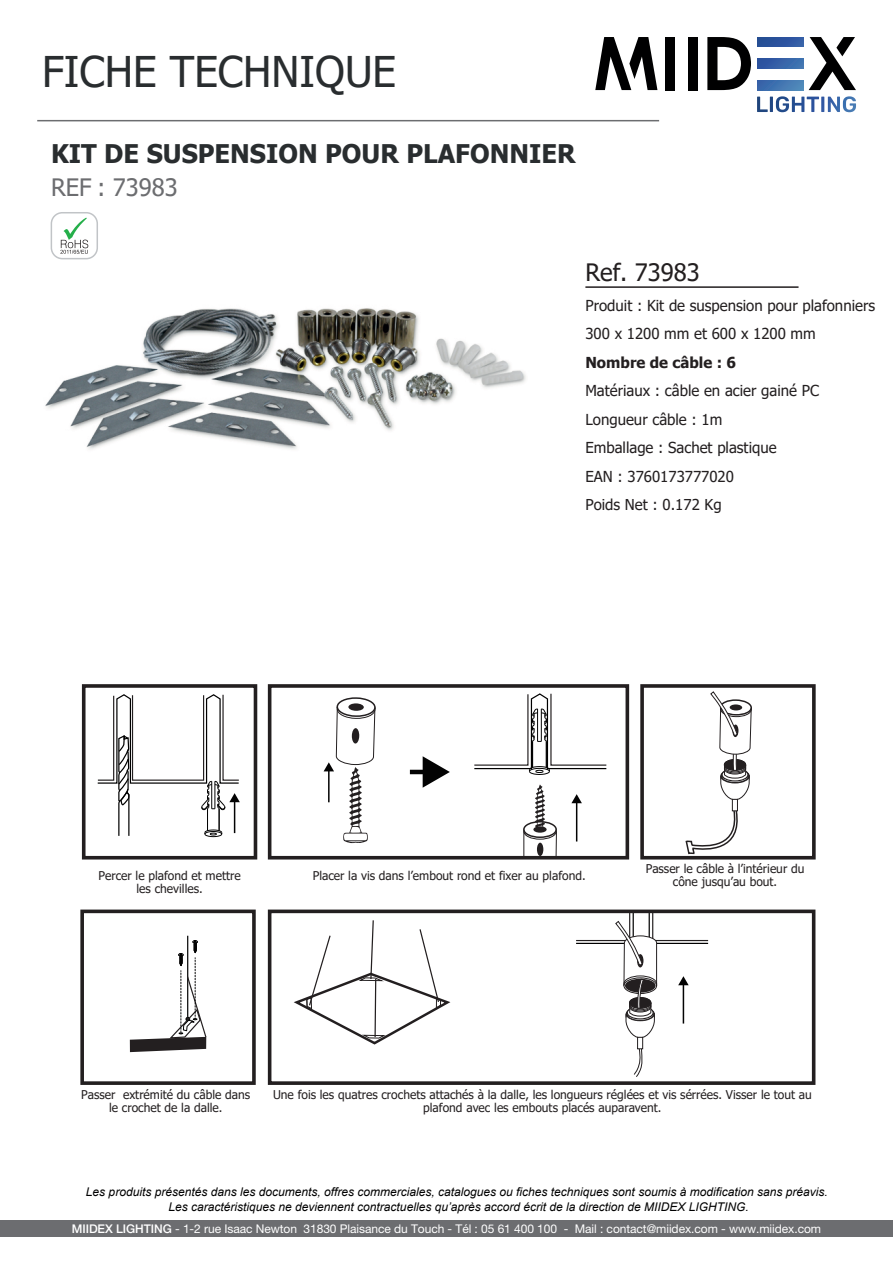
<style>
.page{position:relative;width:893px;height:1263px;background:#fff}
.page>*{position:absolute;margin:0;border:0;box-sizing:border-box;transform-origin:0 0}
.t1{font:42.3px "Tahoma";color:#292d2f}
.t2{font:700 25.65px "Tahoma";color:#292d2f}
.t3{font:24px "Tahoma";color:#6c6d70}
.t4{font:24px "Tahoma";color:#231f20}
.t5{font:15.15px/28.5px "Tahoma";color:#231f20}
.t6{font:700 15.15px "Tahoma";color:#231f20}
.t7{font:15px "Tahoma";color:#231f20}
.t8{font:12.15px/13.5px "Tahoma";color:#231f20;text-align:center}
.t9{font:italic 12px "Arial";color:#000001}
.t10{font:12px "Helvetica Neue LT Std";letter-spacing:-.005em;color:#fff}
.s1{font-weight:500}
</style>
<div class="page">
<img style="left:45px;top:308px;width:481px;height:142px">
<div style="left:51px;top:212px;width:47px;height:47px;border:1px solid #c1c4c7;border-radius:11px"></div>
<hr style="left:585px;top:286px;width:213px;height:2px;background:#231f20">
<div style="left:82px;top:684px;width:175px;height:175px;border:4px solid #231f20"></div>
<svg style="left:97px;top:694px;width:143px;height:143px"></svg>
<hr style="left:576px;top:802px;width:1px;height:39px;background:#030303">
<svg style="left:571px;top:794px;width:11px;height:9px"></svg>
<svg style="left:474px;top:693px;width:133px;height:82px"></svg>
<svg style="left:523px;top:784px;width:34px;height:70px"></svg>
<div style="left:268px;top:684px;width:361px;height:175px;border:4px solid #231f20"></div>
<div style="left:640px;top:684px;width:176px;height:175px;border:4px solid #231f20"></div>
<hr style="left:410px;top:770px;width:17px;height:4px;background:#030303">
<svg style="left:423px;top:756px;width:27px;height:32px"></svg>
<div style="left:80px;top:909px;width:176px;height:176px;border:4px solid #231f20"></div>
<div style="left:268px;top:909px;width:547px;height:176px;border:4px solid #231f20"></div>
<hr style="left:187px;top:936px;width:1px;height:81px;background:#000">
<svg style="left:685px;top:684px;width:67px;height:176px"></svg>
<svg style="left:324px;top:684px;width:52px;height:160px"></svg>
<div style="left:348px;top:703px;width:16px;height:8px;background:#231f20;border-radius:50%"></div>
<div style="left:352px;top:728px;width:7px;height:15px;background:#231f20;border-radius:50%"></div>
<svg style="left:130px;top:940px;width:77px;height:112px"></svg>
<svg style="left:294px;top:920px;width:157px;height:125px"></svg>
<svg style="left:575px;top:910px;width:134px;height:167px"></svg>
<svg style="left:60px;top:218px;width:28px;height:36px"></svg>
<div style="left:0;top:1220px;width:893px;height:17px;background:#6c6d70"></div>
<svg style="left:809px;top:37px;width:47px;height:53px"></svg>
<svg style="left:707px;top:37px;width:44px;height:53px"></svg>
<div style="left:688px;top:37px;width:10px;height:53px;background:#000001"></div>
<div style="left:665px;top:37px;width:10px;height:53px;background:#000001"></div>
<svg style="left:757px;top:96px;width:99px;height:16px"></svg>
<svg style="left:595px;top:37px;width:62px;height:53px"></svg>
<svg style="left:757px;top:37px;width:46px;height:9px"></svg>
<svg style="left:757px;top:59px;width:46px;height:9px"></svg>
<svg style="left:757px;top:81px;width:46px;height:9px"></svg>
<hr style="left:37px;top:120px;width:622px;height:1px;background:#6c6d70">
<h1 class="t1" style="left:42px;top:43px;width:356px">FICHE TECHNIQUE</h1>
<h2 class="t2" style="left:51px;top:136px;width:526px">KIT DE SUSPENSION POUR PLAFONNIER</h2>
<h3 class="t3" style="left:51px;top:171px;width:128px">REF : 73983</h3>
<h3 class="t4" style="left:585px;top:257px;width:116px">Ref. 73983</h3>
<p class="t5" style="left:585px;top:292px;width:291px">Produit : Kit de suspension pour plafonniers<br>300 x 1200 mm et 600 x 1200 mm</p>
<p class="t6" style="left:585px;top:352px;width:152px">Nombre de câble : 6</p>
<p class="t5" style="left:585px;top:377px;width:235px">Matériaux : câble en acier gainé PC<br>Longueur câble : 1m<br>Emballage : Sachet plastique<br>EAN : 3760173777020</p>
<p class="t7" style="left:585px;top:495px;width:138px">Poids Net : 0.172 Kg</p>
<p class="t8" style="left:98px;top:869px;width:144px">Percer le plafond et mettre les chevilles.</p>
<p class="t8" style="left:313px;top:869px;width:274px">Placer la vis dans l’embout rond et fixer au plafond.</p>
<p class="t8" style="left:646px;top:862px;width:160px">Passer le câble à l’intérieur du cône jusqu’au bout.</p>
<p class="t8" style="left:81px;top:1088px;width:170px">Passer extrémité du câble dans le crochet de la dalle.</p>
<p class="t8" style="left:273px;top:1088px;width:540px">Une fois les quatres crochets attachés à la dalle, les longueurs réglées et vis sérrées. Visser le tout au plafond avec les embouts placés auparavent.</p>
<p class="t9" style="left:86px;top:1184px;width:743px">Les produits présentés dans les documents, offres commerciales, catalogues ou fiches techniques sont soumis à modification sans préavis.</p>
<p class="t9" style="left:169px;top:1199px;width:582px">Les caractéristiques ne deviennent contractuelles qu’après accord écrit de la direction de MIIDEX LIGHTING.</p>
<p class="t10" style="left:72px;top:1222px;width:751px"><span class="s1">MIIDEX LIGHTING</span> - 1-2 rue Isaac Newton 31830 Plaisance du Touch - Tél : 05 61 400 100 - Mail : contact@miidex.com - www.miidex.com</p>
</div>
